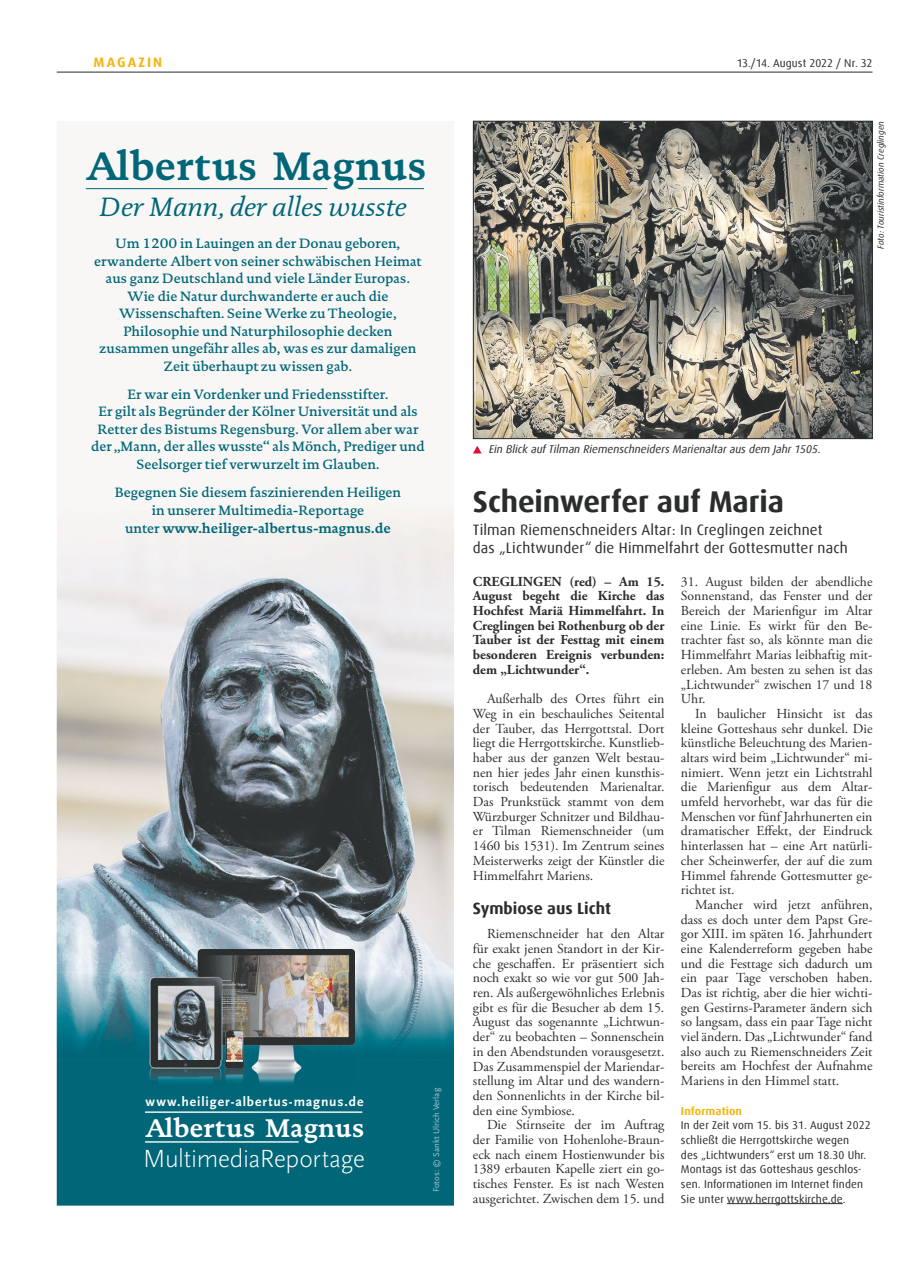
<style>
.page{position:relative;width:908px;height:1276px;background:#fff}
.page>*{position:absolute;margin:0;border:0;box-sizing:border-box;transform-origin:0 0}
.t1{font:700 40.38px "DTL Documenta TOT";color:#006678}
.t2{font:700 30px "Dax Offc Pro";letter-spacing:-.005em;color:#2a2d2c}
.t3{font:italic 26.88px "DTL Documenta TOT";color:#006678}
.t4{font:700 26px "DTL Documenta TOT";color:#fff}
.t5{font:300 25.88px "Scala Sans";letter-spacing:-.01em;color:#fff}
.t6{font:700 16.25px "Dax Offc Pro";color:#2a2d2c}
.t7{font:15px/18.8px "Dax Offc Pro";letter-spacing:.01em;color:#2a2d2c}
.t8{font:13.75px/14.6px "Adobe Garamond Pro";color:#2a2d2c;text-align:justify}
.t9{font:500 13.75px/17.5px "DTL Documenta TOT";color:#006678;text-align:center}
.t10{font:700 13.75px/14.6px "Adobe Garamond Pro";color:#2a2d2c;text-align:justify}
.t11{font:700 13.75px "DTL Documenta TOT";color:#006678}
.t12{font:700 13.75px "Dax Offc Pro";letter-spacing:.15em;color:#f3b613}
.t13{font:700 13.62px "Scala Sans";letter-spacing:.065em;color:#fff}
.t14{font:11.25px/14.8px "Dax Offc Pro";letter-spacing:.01em;color:#2a2d2c}
.t15{font:italic 11.25px "Dax Offc Pro";color:#2a2d2c}
.t16{font:700 11.25px "Dax Offc Pro";letter-spacing:.01em;color:#f3b613}
.t17{font:italic 8.75px "Dax Offc Pro";letter-spacing:-.01em;color:#2a2d2c}
.t18{font:8.75px "Scala Sans";color:#a7c4cf}
.s1{font-weight:500}
</style>
<div class="page">
<hr style="left:57px;top:72px;width:815px;height:1px;background:#2a2d2c">
<hr style="left:726px;top:1203px;width:116px;height:1px;background:#2a2d2c">
<img style="left:475px;top:123px;width:395px;height:314px">
<div style="left:473px;top:121px;width:399px;height:318px;border:1px solid #2a2d2c"></div>
<svg style="left:473px;top:446px;width:8px;height:7px"></svg>
<img style="left:57px;top:188px;width:397px;height:784px">
<div style="left:57px;top:1060px;width:397px;height:145px;background:#006678"></div>
<img style="left:57px;top:972px;width:397px;height:88px">
<hr style="left:86px;top:188px;width:241px;height:1px;background:#006678">
<hr style="left:358px;top:188px;width:66px;height:1px;background:#006678">
<hr style="left:145px;top:1141px;width:153px;height:1px;background:#fff">
<hr style="left:145px;top:1111px;width:217px;height:1px;background:#fff">
<img style="left:150px;top:948px;width:205px;height:137px">
<p class="t12" style="left:94px;top:53px;width:70px">MAGAZIN</p>
<p class="t14" style="left:736px;top:55px;width:137px">13./14. August 2022 / Nr. 32</p>
<h1 class="t1" style="left:86px;top:141px;width:342px">Albertus Magnus</h1>
<h3 class="t3" style="left:99px;top:191px;width:308px">Der Mann, der alles wusste</h3>
<p class="t9" style="left:94px;top:235px;width:329px">Um 1200 in Lauingen an der Donau geboren, erwanderte Albert von seiner schwäbischen Heimat aus ganz Deutschland und viele Länder Europas.<br>Wie die Natur durchwanderte er auch die Wissenschaften. Seine Werke zu Theologie, Philosophie und Naturphilosophie decken zusammen ungefähr alles ab, was es zur damaligen Zeit überhaupt zu wissen gab.</p>
<p class="t9" style="left:91px;top:385px;width:335px">Er war ein Vordenker und Friedensstifter.<br>Er gilt als Begründer der Kölner Universität und als Retter des Bistums Regensburg. Vor allem aber war der „Mann, der alles wusste“ als Mönch, Prediger und Seelsorger tief verwurzelt im Glauben.</p>
<p class="t9" style="left:115px;top:483px;width:288px">Begegnen Sie diesem faszinierenden Heiligen in unserer Multimedia-Reportage</p>
<p class="t11" style="left:125px;top:520px;width:267px"><span class="s1">unter</span> www.heiliger-albertus-magnus.de</p>
<p class="t13" style="left:145px;top:1094px;width:219px">www.heiliger-albertus-magnus.de</p>
<h3 class="t4" style="left:145px;top:1111px;width:220px">Albertus Magnus</h3>
<h3 class="t5" style="left:143px;top:1144px;width:223px">MultimediaReportage</h3>
<p class="t18" style="left:431px;top:1192px;width:106px;rotate:-90deg">Fotos: © Sankt Ulrich Verlag</p>
<p class="t17" style="left:874px;top:249px;width:130px;rotate:-90deg">Foto: Touristinformation Creglingen</p>
<p class="t15" style="left:489px;top:442px;width:333px">Ein Blick auf Tilman Riemenschneiders Marienaltar aus dem Jahr 1505.</p>
<h2 class="t2" style="left:472px;top:482px;width:312px">Scheinwerfer auf Maria</h2>
<p class="t7" style="left:472px;top:520px;width:376px">Tilman Riemenschneiders Altar: In Creglingen zeichnet das „Lichtwunder“ die Himmelfahrt der Gottesmutter nach</p>
<p class="t10" style="left:472px;top:574px;width:193px">CREGLINGEN (red) – Am 15.<br>August begeht die Kirche das Hochfest Mariä Himmelfahrt. In Creglingen bei Rothenburg ob der Tauber ist der Festtag mit einem besonderen Ereignis verbunden: dem „Lichtwunder“.</p>
<p class="t8" style="left:472px;top:692px;width:193px;text-indent:14px">Außerhalb des Ortes führt ein Weg in ein beschauliches Seitental der Tauber, das Herrgottstal. Dort liegt die Herrgottskirche. Kunstlieb&shy;haber aus der ganzen Welt bestau&shy;nen hier jedes Jahr einen kunsthis&shy;torisch bedeutenden Marienaltar.<br>Das Prunkstück stammt von dem Würzburger Schnitzer und Bildhau&shy;er Tilman Riemenschneider (um 1460 bis 1531). Im Zentrum seines Meisterwerks zeigt der Künstler die Himmelfahrt Mariens.</p>
<p class="t6" style="left:472px;top:898px;width:139px">Symbiose aus Licht</p>
<p class="t8" style="left:472px;top:927px;width:193px;text-indent:14px">Riemenschneider hat den Altar für exakt jenen Standort in der Kir&shy;che geschaffen. Er präsentiert sich noch exakt so wie vor gut 500 Jah&shy;ren. Als außergewöhnliches Erlebnis gibt es für die Besucher ab dem 15.<br>August das sogenannte „Lichtwun&shy;der“ zu beobachten – Sonnenschein in den Abendstunden vorausgesetzt.<br>Das Zusammenspiel der Mariendar&shy;stellung im Altar und des wandern&shy;den Sonnenlichts in der Kirche bil&shy;den eine Symbiose.</p>
<p class="t8" style="left:472px;top:1118px;width:193px;text-indent:14px">Die Stirnseite der im Auftrag der Familie von Hohenlohe-Braun&shy;eck nach einem Hostienwunder bis 1389 erbauten Kapelle ziert ein go&shy;tisches Fenster. Es ist nach Westen ausgerichtet. Zwischen dem 15. und</p>
<p class="t8" style="left:680px;top:574px;width:193px">31. August bilden der abendliche Sonnenstand, das Fenster und der Bereich der Marienfigur im Altar eine Linie. Es wirkt für den Be&shy;trachter fast so, als könnte man die Himmelfahrt Marias leibhaftig mit&shy;erleben. Am besten zu sehen ist das „Lichtwunder“ zwischen 17 und 18<br>Uhr.</p>
<p class="t8" style="left:680px;top:707px;width:193px;text-indent:14px">In baulicher Hinsicht ist das kleine Gotteshaus sehr dunkel. Die künstliche Beleuchtung des Marien&shy;altars wird beim „Lichtwunder“ mi&shy;nimiert. Wenn jetzt ein Lichtstrahl die Marienfigur aus dem Altar&shy;umfeld hervorhebt, war das für die Menschen vor fünf Jahrhunerten ein dramatischer Effekt, der Eindruck hinterlassen hat – eine Art natürli&shy;cher Scheinwerfer, der auf die zum Himmel fahrende Gottesmutter ge&shy;richtet ist.</p>
<p class="t8" style="left:680px;top:897px;width:193px;text-indent:14px">Mancher wird jetzt anführen, dass es doch unter dem Papst Gre&shy;gor XIII. im späten 16. Jahrhundert eine Kalenderreform gegeben habe und die Festtage sich dadurch um ein paar Tage verschoben haben.<br>Das ist richtig, aber die hier wichti&shy;gen Gestirns-Parameter ändern sich so langsam, dass ein paar Tage nicht viel ändern. Das „Lichtwunder“ fand also auch zu Riemenschneiders Zeit bereits am Hochfest der Aufnahme Mariens in den Himmel statt.</p>
<p class="t16" style="left:680px;top:1103px;width:63px">Information</p>
<p class="t14" style="left:680px;top:1118px;width:191px">In der Zeit vom 15. bis 31. August 2022 schließt die Herrgottskirche wegen<br>des „Lichtwunders“ erst um 18.30 Uhr.<br>Montags ist das Gotteshaus geschlos&shy;sen. Informationen im Internet finden Sie unter www.herrgottskirche.de.</p>
</div>
